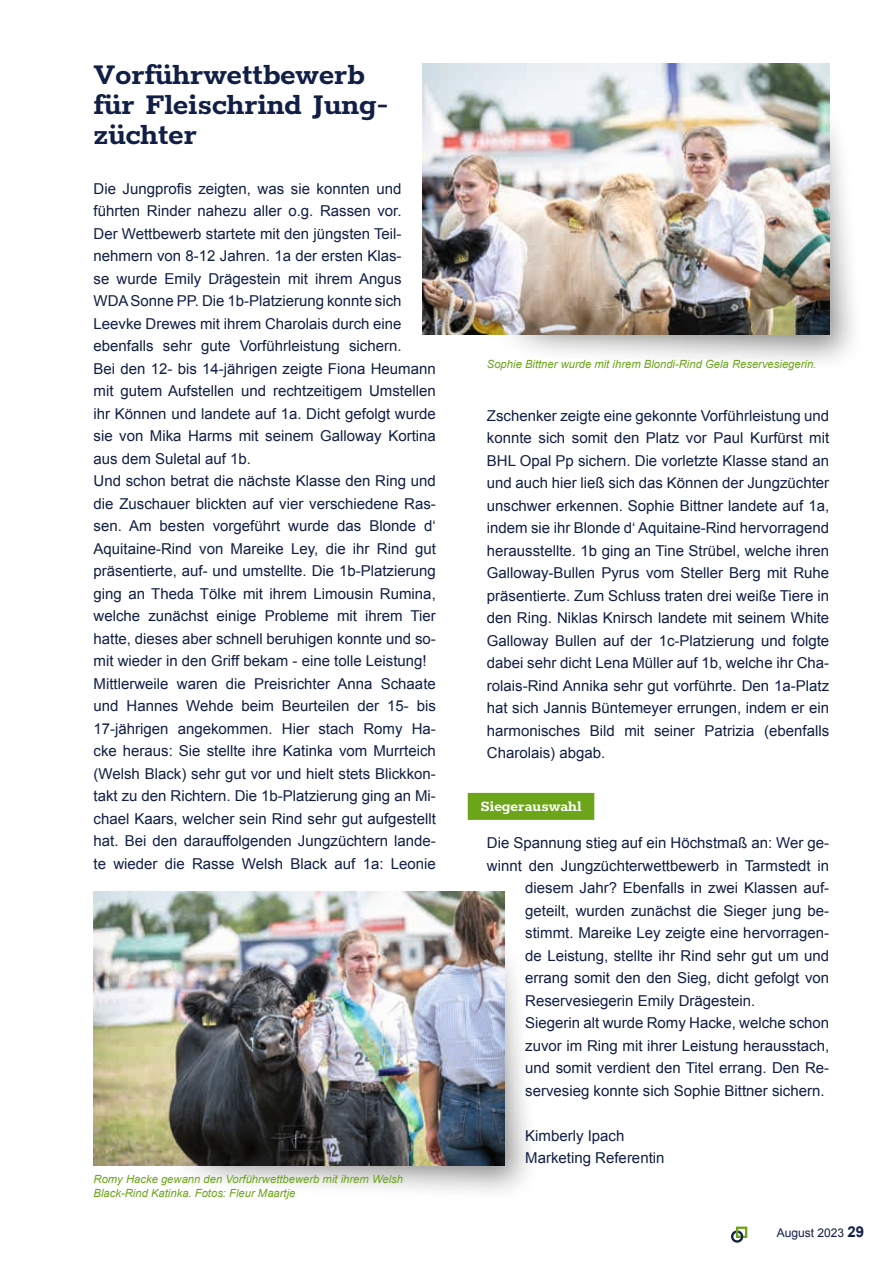
<style>
.page{position:relative;width:893px;height:1263px;background:#fff}
.page>*{position:absolute;margin:0;border:0;box-sizing:border-box;transform-origin:0 0}
.t1{font:700 33px/30px "Rokkitt";color:#111e45}
.t2{font:700 16.5px "Rokkitt";color:#fff}
.t3{font:15px/22.5px "Arial";color:#111e45}
.t4{font:12px "Arial";color:#111e45}
.t5{font:italic 11.25px/13.5px "Arial";color:#6ca519}
.s1{font-weight:700;font-size:15px}
</style>
<div class="page">
<div style="left:468px;top:793px;width:126px;height:27px;background:#6ca519"></div>
<div style="left:157px;top:918px;width:382px;height:284px;background:#11110f;opacity:.5"></div>
<img style="left:94px;top:891px;width:410px;height:274px">
<div style="left:482px;top:87px;width:382px;height:285px;background:#11110f;opacity:.5"></div>
<img style="left:423px;top:64px;width:406px;height:271px">
<svg style="left:731px;top:1226px;width:16px;height:17px"></svg>
<h1 class="t1" style="left:94px;top:58px;width:297px">Vorführwettbewerb für Fleischrind Jung&shy;züchter</h1>
<p class="t3" style="left:94px;top:177px;width:344px">Die Jungprofis zeigten, was sie konnten und führten Rinder nahezu aller o.g. Rassen vor.<br>Der Wettbewerb startete mit den jüngsten Teil&shy;nehmern von 8-12 Jahren. 1a der ersten Klas-<br>se wurde Emily Drägestein mit ihrem Angus WDA Sonne PP. Die 1b-Platzierung konnte sich Leevke Drewes mit ihrem Charolais durch eine ebenfalls sehr gute Vorführleistung sichern.<br>Bei den 12- bis 14-jährigen zeigte Fiona Heumann mit gutem Aufstellen und rechtzeitigem Umstellen ihr Können und landete auf 1a. Dicht gefolgt wurde sie von Mika Harms mit seinem Galloway Kortina aus dem Suletal auf 1b.<br>Und schon betrat die nächste Klasse den Ring und die Zuschauer blickten auf vier verschiedene Ras&shy;sen. Am besten vorgeführt wurde das Blonde d‘ Aquitaine-Rind von Mareike Ley, die ihr Rind gut präsentierte, auf- und umstellte. Die 1b-Platzierung ging an Theda Tölke mit ihrem Limousin Rumina, welche zunächst einige Probleme mit ihrem Tier hatte, dieses aber schnell beruhigen konnte und so&shy;mit wieder in den Griff bekam - eine tolle Leistung!<br>Mittlerweile waren die Preisrichter Anna Schaate und Hannes Wehde beim Beurteilen der 15- bis 17-jährigen angekommen. Hier stach Romy Ha&shy;cke heraus: Sie stellte ihre Katinka vom Murrteich (Welsh Black) sehr gut vor und hielt stets Blickkon&shy;takt zu den Richtern. Die 1b-Platzierung ging an Mi&shy;chael Kaars, welcher sein Rind sehr gut aufgestellt hat. Bei den darauffolgenden Jungzüchtern lande&shy;te wieder die Rasse Welsh Black auf 1a: Leonie</p>
<p class="t5" style="left:94px;top:1173px;width:311px">Romy Hacke gewann den Vorführwettbewerb mit ihrem Welsh<br>Black-Rind Katinka. Fotos: Fleur Maartje</p>
<p class="t5" style="left:487px;top:357px;width:331px">Sophie Bittner wurde mit ihrem Blondi-Rind Gela Reservesiegerin.</p>
<p class="t3" style="left:487px;top:404px;width:344px;text-align:justify">Zschenker zeigte eine gekonnte Vorführleistung und konnte sich somit den Platz vor Paul Kurfürst mit BHL Opal Pp sichern. Die vorletzte Klasse stand an und auch hier ließ sich das Können der Jungzüchter unschwer erkennen. Sophie Bittner landete auf 1a, indem sie ihr Blonde d‘ Aquitaine-Rind hervorragend herausstellte. 1b ging an Tine Strübel, welche ihren Galloway-Bullen Pyrus vom Steller Berg mit Ruhe präsentierte. Zum Schluss traten drei weiße Tiere in den Ring. Niklas Knirsch landete mit seinem White Galloway Bullen auf der 1c-Platzierung und folgte dabei sehr dicht Lena Müller auf 1b, welche ihr Cha&shy;rolais-Rind Annika sehr gut vorführte. Den 1a-Platz hat sich Jannis Büntemeyer errungen, indem er ein harmonisches Bild mit seiner Patrizia (ebenfalls Charolais) abgab.</p>
<p class="t2" style="left:480px;top:795px;width:103px">Siegerauswahl</p>
<p class="t3" style="left:487px;top:832px;width:344px">Die Spannung stieg auf ein Höchstmaß an: Wer ge-</p>
<p class="t3" style="left:487px;top:854px;width:344px">winnt den Jungzüchterwettbewerb in Tarmstedt in</p>
<p class="t3" style="left:525px;top:877px;width:305px">diesem Jahr? Ebenfalls in zwei Klassen auf-</p>
<p class="t3" style="left:525px;top:899px;width:305px">geteilt, wurden zunächst die Sieger jung be-</p>
<p class="t3" style="left:525px;top:922px;width:305px">stimmt. Mareike Ley zeigte eine hervorragen-</p>
<p class="t3" style="left:525px;top:944px;width:305px">de Leistung, stellte ihr Rind sehr gut um und</p>
<p class="t3" style="left:525px;top:967px;width:305px">errang somit den den Sieg, dicht gefolgt von</p>
<p class="t3" style="left:525px;top:989px;width:232px">Reservesiegerin Emily Drägestein.</p>
<p class="t3" style="left:525px;top:1012px;width:305px">Siegerin alt wurde Romy Hacke, welche schon</p>
<p class="t3" style="left:525px;top:1034px;width:305px">zuvor im Ring mit ihrer Leistung herausstach,</p>
<p class="t3" style="left:525px;top:1057px;width:305px">und somit verdient den Titel errang. Den Re-</p>
<p class="t3" style="left:525px;top:1079px;width:301px">servesieg konnte sich Sophie Bittner sichern.</p>
<p class="t3" style="left:525px;top:1124px;width:141px">Kimberly Ipach<br>Marketing Referentin</p>
<p class="t4" style="left:777px;top:1225px;width:89px">August 2023 <span class="s1">29</span></p>
</div>
